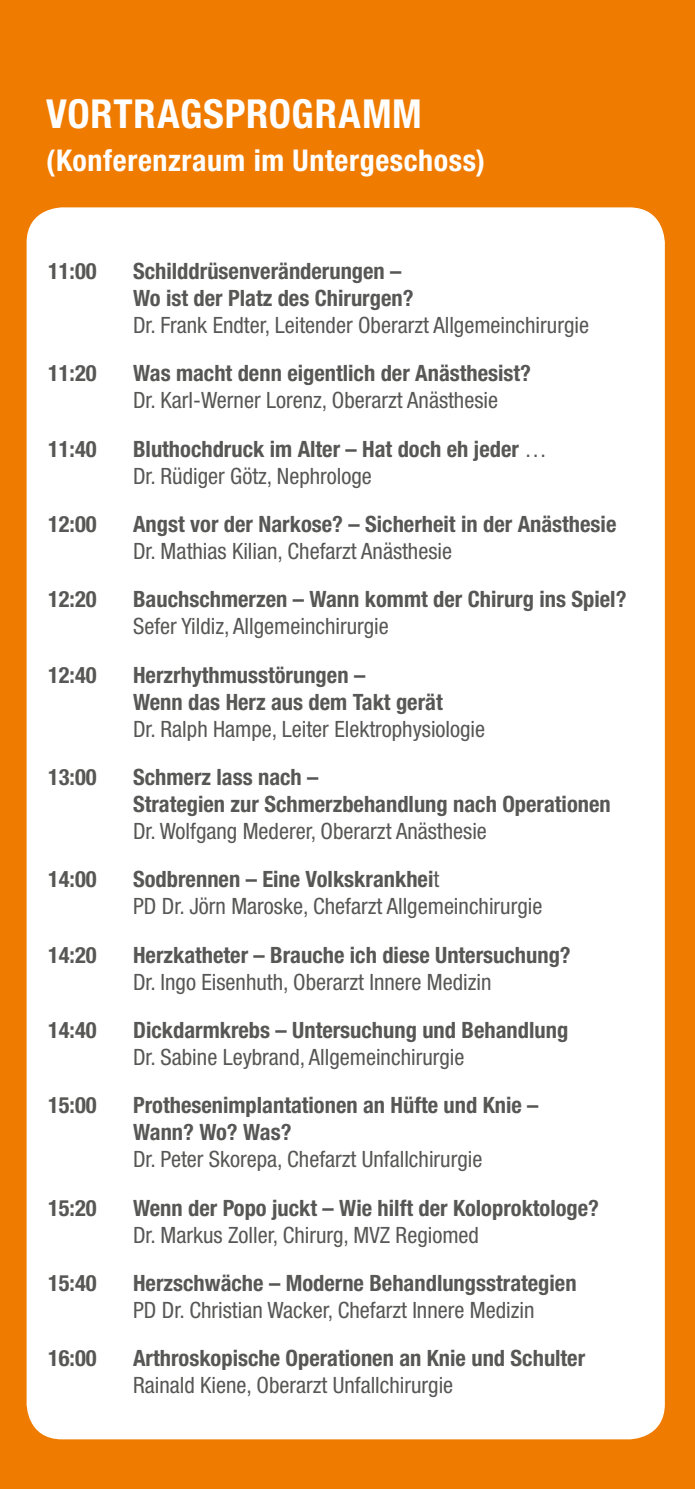
<style>
.page{position:relative;width:695px;height:1489px;background:#fff}
.page>*{position:absolute;margin:0;border:0;box-sizing:border-box;transform-origin:0 0}
.t1{font:700 condensed 40px "Helvetica Neue LT Std";letter-spacing:.02em;color:#fff}
.t2{font:700 condensed 30px "Helvetica Neue LT Std";letter-spacing:.02em;color:#fff}
.t3{font:700 condensed 22.5px/27px "Helvetica Neue LT Std";color:#575756}
.t4{font:condensed 22.5px/27px "Helvetica Neue LT Std";color:#575756}
.s1{font-weight:400}
.s2{font-weight:700}
</style>
<div class="page">
<div style="left:0;top:0;width:694px;height:1488px;background:#ef7b00"></div>
<div style="left:27px;top:207px;width:637px;height:1232px;background:#fff;border-radius:35px"></div>
<h1 class="t1" style="left:46px;top:89px;width:377px">VORTRAGSPROGRAMM</h1>
<h2 class="t2" style="left:46px;top:142px;width:440px">(Konferenzraum im Untergeschoss)</h2>
<p class="t3" style="left:48px;top:257px;width:50px">11:00</p>
<p class="t3" style="left:133px;top:257px;width:282px">Schilddrüsenveränderungen –<br>Wo ist der Platz des Chirurgen?</p>
<p class="t4" style="left:133px;top:311px;width:457px">Dr. Frank Endter, Leitender Oberarzt Allgemeinchirurgie</p>
<p class="t3" style="left:48px;top:359px;width:50px">11:20</p>
<p class="t3" style="left:133px;top:359px;width:399px">Was macht denn eigentlich der Anästhesist?</p>
<p class="t4" style="left:133px;top:387px;width:366px">Dr. Karl-Werner Lorenz, Oberarzt Anästhesie</p>
<p class="t3" style="left:48px;top:435px;width:50px">11:40</p>
<p class="t3" style="left:133px;top:435px;width:415px">Bluthochdruck im Alter – Hat doch eh jeder <span class="s1">…<br>Dr. Rüdiger Götz, Nephrologe</span></p>
<p class="t3" style="left:48px;top:510px;width:50px">12:00</p>
<p class="t3" style="left:133px;top:510px;width:484px">Angst vor der Narkose? – Sicherheit in der Anästhesie</p>
<p class="t4" style="left:133px;top:537px;width:320px">Dr. Mathias Kilian, Chefarzt Anästhesie</p>
<p class="t3" style="left:48px;top:585px;width:50px">12:20</p>
<p class="t3" style="left:133px;top:585px;width:494px">Bauchschmerzen – Wann kommt der Chirurg ins Spiel?</p>
<p class="t4" style="left:133px;top:612px;width:257px">Sefer Yildiz, Allgemeinchirurgie</p>
<p class="t3" style="left:48px;top:661px;width:50px">12:40</p>
<p class="t3" style="left:133px;top:661px;width:311px">Herzrhythmusstörungen –<br>Wenn das Herz aus dem Takt gerät</p>
<p class="t4" style="left:133px;top:715px;width:353px">Dr. Ralph Hampe, Leiter Elektrophysiologie</p>
<p class="t3" style="left:48px;top:763px;width:50px">13:00</p>
<p class="t3" style="left:133px;top:763px;width:479px">Schmerz lass nach –<br>Strategien zur Schmerzbehandlung nach Operationen</p>
<p class="t4" style="left:133px;top:817px;width:355px">Dr. Wolfgang Mederer, Oberarzt Anästhesie</p>
<p class="t3" style="left:48px;top:865px;width:50px">14:00</p>
<p class="t4" style="left:133px;top:865px;width:410px"><span class="s2">Sodbrennen – Eine Volkskrankhei</span>t<br>PD Dr. Jörn Maroske, Chefarzt Allgemeinchirurgie</p>
<p class="t3" style="left:48px;top:940px;width:50px">14:20</p>
<p class="t3" style="left:133px;top:940px;width:439px">Herzkatheter – Brauche ich diese Untersuchung?</p>
<p class="t4" style="left:133px;top:967px;width:360px">Dr. Ingo Eisenhuth, Oberarzt Innere Medizin</p>
<p class="t3" style="left:48px;top:1016px;width:50px">14:40</p>
<p class="t3" style="left:133px;top:1016px;width:436px">Dickdarmkrebs – Untersuchung und Behandlung</p>
<p class="t4" style="left:133px;top:1043px;width:333px">Dr. Sabine Leybrand, Allgemeinchirurgie</p>
<p class="t3" style="left:48px;top:1091px;width:50px">15:00</p>
<p class="t3" style="left:133px;top:1091px;width:407px">Prothesenimplantationen an Hüfte und Knie –<br>Wann? Wo? Was?</p>
<p class="t4" style="left:133px;top:1145px;width:350px">Dr. Peter Skorepa, Chefarzt Unfallchirurgie</p>
<p class="t3" style="left:48px;top:1193px;width:50px">15:20</p>
<p class="t3" style="left:133px;top:1193px;width:467px">Wenn der Popo juckt – Wie hilft der Koloproktologe?</p>
<p class="t4" style="left:133px;top:1220px;width:347px">Dr. Markus Zoller, Chirurg, MVZ Regiomed</p>
<p class="t3" style="left:48px;top:1268px;width:50px">15:40</p>
<p class="t3" style="left:133px;top:1268px;width:445px">Herzschwäche – Moderne Behandlungsstrategien</p>
<p class="t4" style="left:133px;top:1296px;width:403px">PD Dr. Christian Wacker, Chefarzt Innere Medizin</p>
<p class="t3" style="left:48px;top:1344px;width:50px">16:00</p>
<p class="t3" style="left:133px;top:1344px;width:453px">Arthroskopische Operationen an Knie und Schulter</p>
<p class="t4" style="left:133px;top:1371px;width:321px">Rainald Kiene, Oberarzt Unfallchirurgie</p>
</div>
